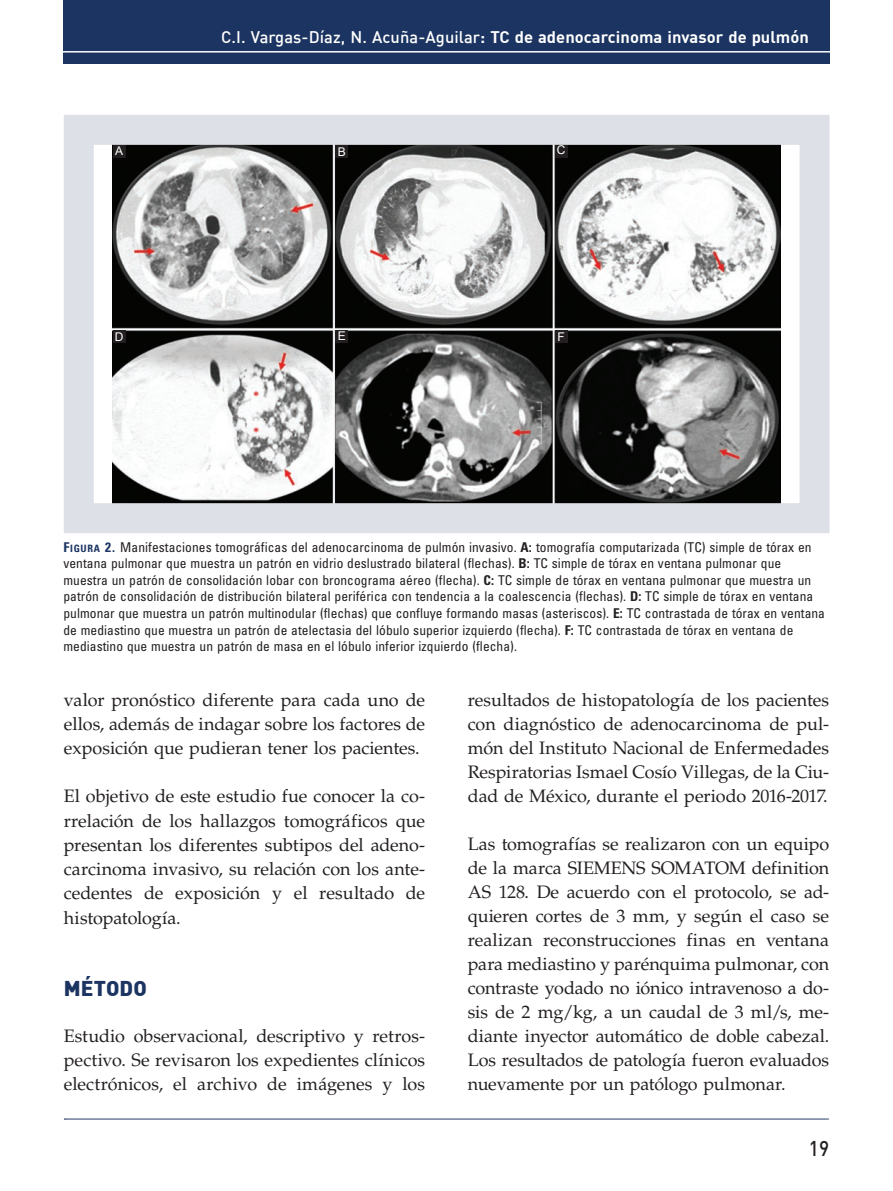
<style>
.page{position:relative;width:893px;height:1191px;background:#fff}
.page>*{position:absolute;margin:0;border:0;box-sizing:border-box;transform-origin:0 0}
.t1{font:900 21px "DIN";letter-spacing:.005em;color:#1b3461}
.t2{font:500 21px "DIN";color:#231f20;scale:.9 1}
.t3{font:18px/24px "Palatino LT Std";letter-spacing:-.005em;color:#231f20;text-align:justify}
.t4{font:700 16.5px "DIN";letter-spacing:.005em;color:#fff}
.t5{font:condensed 13.5px/16.5px "Univers LT Std";letter-spacing:.005em;color:#231f20}
.t6{font:12px "Arial";color:#fff}
.s1{font-weight:500}
.s2{font-weight:700;color:#1b3461}
.s3{font-weight:700;font-size:10.2px;color:#1b3461}
.s4{font-weight:700}
</style>
<div class="page">
<div style="left:59px;top:1114px;width:772px;height:7px;background:#1b3461;opacity:.4"></div>
<div style="left:64px;top:0;width:766px;height:64px;background:#1b3461"></div>
<hr style="left:60px;top:51px;width:774px;height:2px;background:#fff">
<svg style="left:64px;top:115px;width:766px;height:418px"></svg>
<div style="left:555px;top:330px;width:12px;height:13px;background:#231f20"></div>
<div style="left:335px;top:330px;width:13px;height:13px;background:#231f20"></div>
<div style="left:113px;top:330px;width:13px;height:13px;background:#231f20"></div>
<div style="left:555px;top:145px;width:12px;height:13px;background:#231f20"></div>
<div style="left:335px;top:145px;width:13px;height:13px;background:#231f20"></div>
<div style="left:113px;top:145px;width:13px;height:13px;background:#231f20"></div>
<p class="t4" style="left:221px;top:26px;width:589px"><span class="s1">C.I. Vargas-Díaz, N. Acuña-Aguilar</span>: TC de adenocarcinoma invasor de pulmón</p>
<p class="t6" style="left:115px;top:142px;width:10px">A</p>
<p class="t6" style="left:338px;top:143px;width:10px">B</p>
<p class="t6" style="left:557px;top:142px;width:10px">C</p>
<p class="t6" style="left:115px;top:328px;width:10px">D</p>
<p class="t6" style="left:338px;top:327px;width:10px">E</p>
<p class="t6" style="left:557px;top:328px;width:9px">F</p>
<p class="t5" style="left:63px;top:539px;width:763px"><span class="s2">F</span><span class="s3">IGURA</span> <span class="s2">2.</span> Manifestaciones tomográficas del adenocarcinoma de pulmón invasivo. <span class="s4">A:</span> tomografía computarizada (TC) simple de tórax en ventana pulmonar que muestra un patrón en vidrio deslustrado bilateral (flechas). <span class="s4">B:</span> TC simple de tórax en ventana pulmonar que muestra un patrón de consolidación lobar con broncograma aéreo (flecha). <span class="s4">C:</span> TC simple de tórax en ventana pulmonar que muestra un patrón de consolidación de distribución bilateral periférica con tendencia a la coalescencia (flechas). <span class="s4">D:</span> TC simple de tórax en ventana pulmonar que muestra un patrón multinodular (flechas) que confluye formando masas (asteriscos). <span class="s4">E:</span> TC contrastada de tórax en ventana de mediastino que muestra un patrón de atelectasia del lóbulo superior izquierdo (flecha). <span class="s4">F:</span> TC contrastada de tórax en ventana de mediastino que muestra un patrón de masa en el lóbulo inferior izquierdo (flecha).</p>
<p class="t3" style="left:64px;top:687px;width:363px">valor pronóstico diferente para cada uno de ellos, además de indagar sobre los factores de exposición que pudieran tener los pacientes.</p>
<p class="t3" style="left:64px;top:784px;width:363px">El objetivo de este estudio fue conocer la co&shy;rrelación de los hallazgos tomográficos que presentan los diferentes subtipos del adeno&shy;carcinoma invasivo, su relación con los ante&shy;cedentes de exposición y el resultado de histopatología.</p>
<p class="t1" style="left:64px;top:974px;width:84px">Método</p>
<p class="t3" style="left:64px;top:1023px;width:363px">Estudio observacional, descriptivo y retros&shy;pectivo. Se revisaron los expedientes clínicos electrónicos, el archivo de imágenes y los</p>
<p class="t3" style="left:468px;top:688px;width:363px">resultados de histopatología de los pacientes con diagnóstico de adenocarcinoma de pul&shy;món del Instituto Nacional de Enfermedades Respiratorias Ismael Cosío Villegas, de la Ciu&shy;dad de México, durante el periodo 2016-2017.</p>
<p class="t3" style="left:468px;top:832px;width:363px">Las tomografías se realizaron con un equipo de la marca SIEMENS SOMATOM definition AS 128. De acuerdo con el protocolo, se ad&shy;quieren cortes de 3 mm, y según el caso se realizan reconstrucciones finas en ventana para mediastino y parénquima pulmonar, con contraste yodado no iónico intravenoso a do&shy;sis de 2 mg/kg, a un caudal de 3 ml/s, me&shy;diante inyector automático de doble cabezal.<br>Los resultados de patología fueron evaluados nuevamente por un patólogo pulmonar.</p>
<p class="t2" style="left:809px;top:1135px;width:24px">19</p>
</div>
